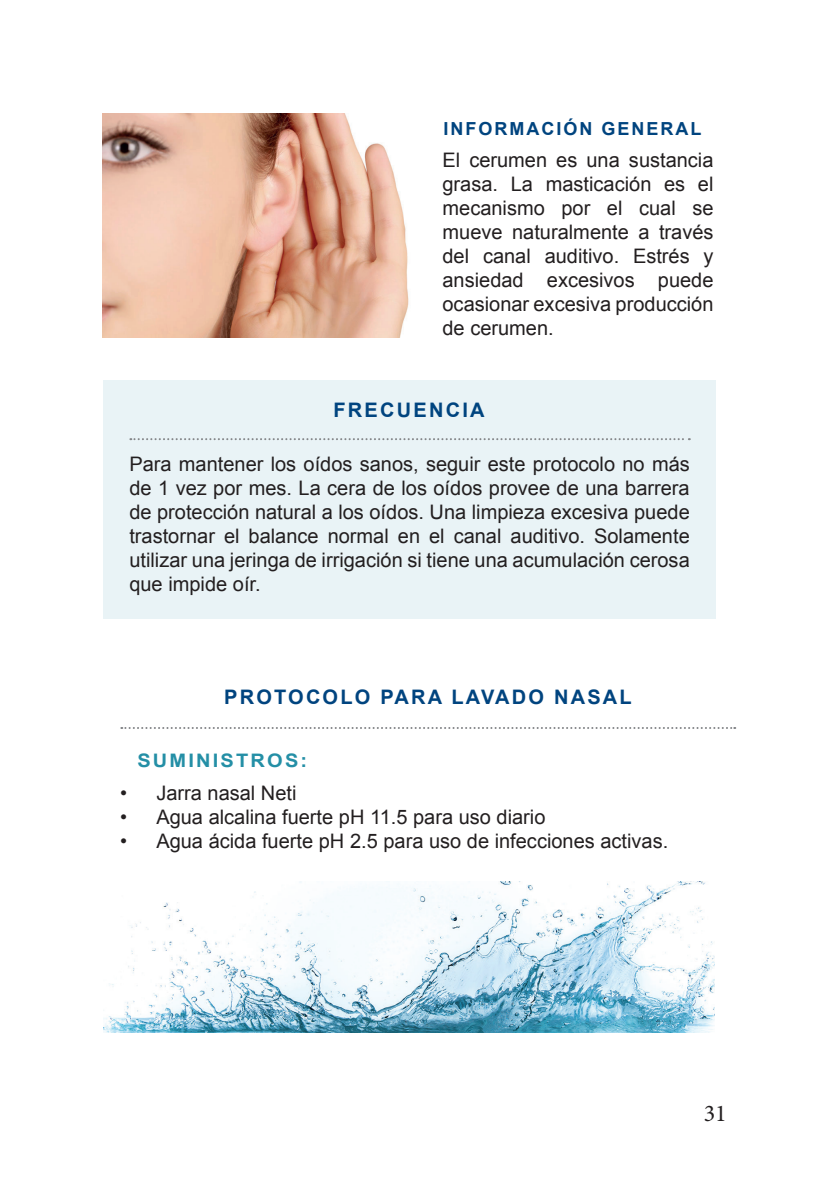
<style>
.page{position:relative;width:840px;height:1191px;background:#fff}
.page>*{position:absolute;margin:0;border:0;box-sizing:border-box;transform-origin:0 0}
.t1{font:24px "Minion Pro";color:#231f20}
.t2{font:20px/24px "Arial";color:#231f20;text-align:justify}
.t3{font:700 20px "Arial";letter-spacing:.11em;color:#00447f}
.t4{font:700 18.6px "Arial";letter-spacing:.11em;color:#248fa6;scale:1.08 1}
.t5{font:700 18px "Arial";letter-spacing:.11em;color:#00447f}
</style>
<div class="page">
<div style="left:103px;top:380px;width:611px;height:238px;background:#e9f3f6"></div>
<svg style="left:130px;top:438px;width:559px;height:2px"></svg>
<img style="left:102px;top:113px;width:307px;height:224px">
<svg style="left:121px;top:727px;width:613px;height:2px"></svg>
<img style="left:103px;top:882px;width:611px;height:150px">
<p class="t5" style="left:443px;top:117px;width:259px">INFORMACIÓN GENERAL</p>
<p class="t2" style="left:442px;top:148px;width:272px">El cerumen es una sustancia grasa. La masticación es el mecanismo por el cual se mueve naturalmente a través del canal auditivo. Estrés y ansiedad excesivos puede ocasionar excesiva producción de cerumen.</p>
<p class="t3" style="left:333px;top:397px;width:152px">FRECUENCIA</p>
<p class="t2" style="left:129px;top:452px;width:561px">Para mantener los oídos sanos, seguir este protocolo no más de 1 vez por mes. La cera de los oídos provee de una barrera de protección natural a los oídos. Una limpieza excesiva puede trastornar el balance normal en el canal auditivo. Solamente utilizar una jeringa de irrigación si tiene una acumulación cerosa que impide oír.</p>
<p class="t3" style="left:224px;top:683px;width:409px">PROTOCOLO PARA LAVADO NASAL</p>
<p class="t4" style="left:137px;top:748px;width:159px">SUMINISTROS:</p>
<p class="t2" style="left:120px;top:781px;width:178px">• Jarra nasal Neti</p>
<p class="t2" style="left:120px;top:805px;width:426px">• Agua alcalina fuerte pH 11.5 para uso diario</p>
<p class="t2" style="left:120px;top:829px;width:549px">• Agua ácida fuerte pH 2.5 para uso de infecciones activas.</p>
<p class="t1" style="left:703px;top:1096px;width:25px">31</p>
</div>
